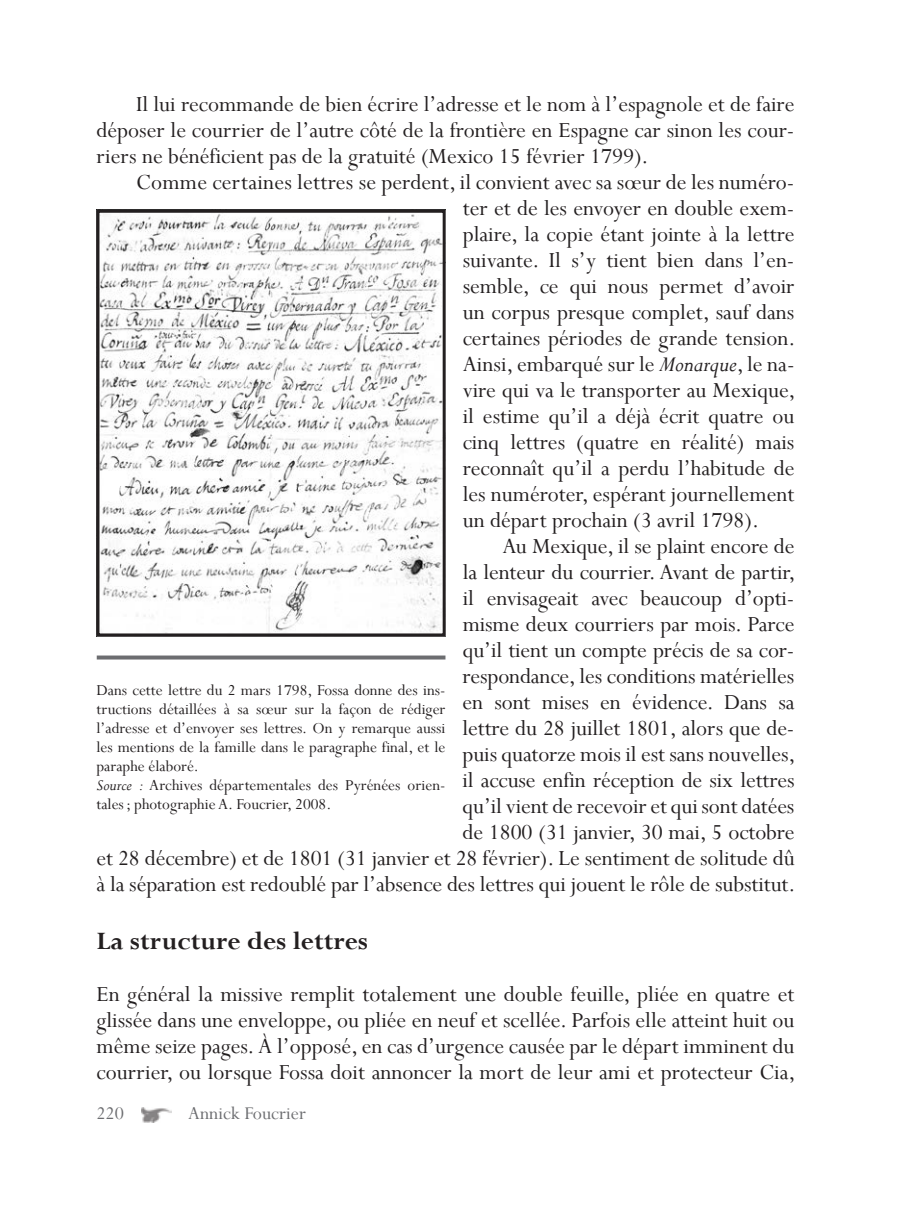
<style>
.page{position:relative;width:908px;height:1224px;background:#fff}
.page>*{position:absolute;margin:0;border:0;box-sizing:border-box;transform-origin:0 0}
.t1{font:700 28px "Perpetua";color:#231f20}
.t2{font:24px/26px "Perpetua";letter-spacing:-.005em;color:#231f20;text-align:justify}
.t3{font:20px "Perpetua";color:#6c6d70}
.t4{font:17px/19px "Perpetua";color:#231f20}
.s1{font-style:italic}
</style>
<div class="page">
<img style="left:142px;top:1108px;width:30px;height:14px">
<img style="left:100px;top:214px;width:341px;height:418px">
<div style="left:96px;top:210px;width:349px;height:426px;border:3px solid #231f20"></div>
<svg style="left:97px;top:656px;width:348px;height:4px"></svg>
<p class="t2" style="left:96px;top:91px;width:699px;text-indent:40px">Il lui recommande de bien écrire l’adresse et le nom à l’espagnole et de faire déposer le courrier de l’autre côté de la frontière en Espagne car sinon les cour&shy;riers ne bénéficient pas de la gratuité (Mexico 15 février 1799).</p>
<p class="t2" style="left:462px;top:169px;width:334px;text-indent:-326px">Comme certaines lettres se perdent, il convient avec sa sœur de les numéro&shy;ter et de les envoyer en double exem&shy;plaire, la copie étant jointe à la lettre suivante. Il s’y tient bien dans l’en&shy;semble, ce qui nous permet d’avoir un corpus presque complet, sauf dans certaines périodes de grande tension.<br>Ainsi, embarqué sur le <span class="s1">Monarque</span>, le na&shy;vire qui va le transporter au Mexique, il estime qu’il a déjà écrit quatre ou cinq lettres (quatre en réalité) mais reconnaît qu’il a perdu l’habitude de les numéroter, espérant journellement un départ prochain (3 avril 1798).</p>
<p class="t2" style="left:96px;top:533px;width:700px;text-align:right">Au Mexique, il se plaint encore de<br>la lenteur du courrier. Avant de partir,<br>il envisageait avec beaucoup d’opti-<br>misme deux courriers par mois. Parce<br>qu’il tient un compte précis de sa cor-<br>respondance, les conditions matérielles<br>en sont mises en évidence. Dans sa<br>lettre du 28 juillet 1801, alors que de-<br>puis quatorze mois il est sans nouvelles,<br>il accuse enfin réception de six lettres<br>qu’il vient de recevoir et qui sont datées<br>de 1800 (31 janvier, 30 mai, 5 octobre<br>et 28 décembre) et de 1801 (31 janvier et 28 février). Le sentiment de solitude dû à la séparation est redoublé par l’absence des lettres qui jouent le rôle de substitut.</p>
<p class="t1" style="left:96px;top:924px;width:273px">La structure des lettres</p>
<p class="t2" style="left:96px;top:981px;width:700px">En général la missive remplit totalement une double feuille, pliée en quatre et glissée dans une enveloppe, ou pliée en neuf et scellée. Parfois elle atteint huit ou même seize pages. À l’opposé, en cas d’urgence causée par le départ imminent du courrier, ou lorsque Fossa doit annoncer la mort de leur ami et protecteur Cia,</p>
<p class="t4" style="left:96px;top:680px;width:350px">Dans cette lettre du 2 mars 1798, Fossa donne des ins&shy;tructions détaillées à sa sœur sur la façon de rédiger l’adresse et d’envoyer ses lettres. On y remarque aussi les mentions de la famille dans le paragraphe final, et le paraphe élaboré.<br><span class="s1">Source :</span> Archives départementales des Pyrénées orien&shy;tales ; photographie A. Foucrier, 2008.</p>
<p class="t3" style="left:96px;top:1101px;width:29px">220</p>
<p class="t3" style="left:188px;top:1101px;width:119px">Annick Foucrier</p>
</div>
